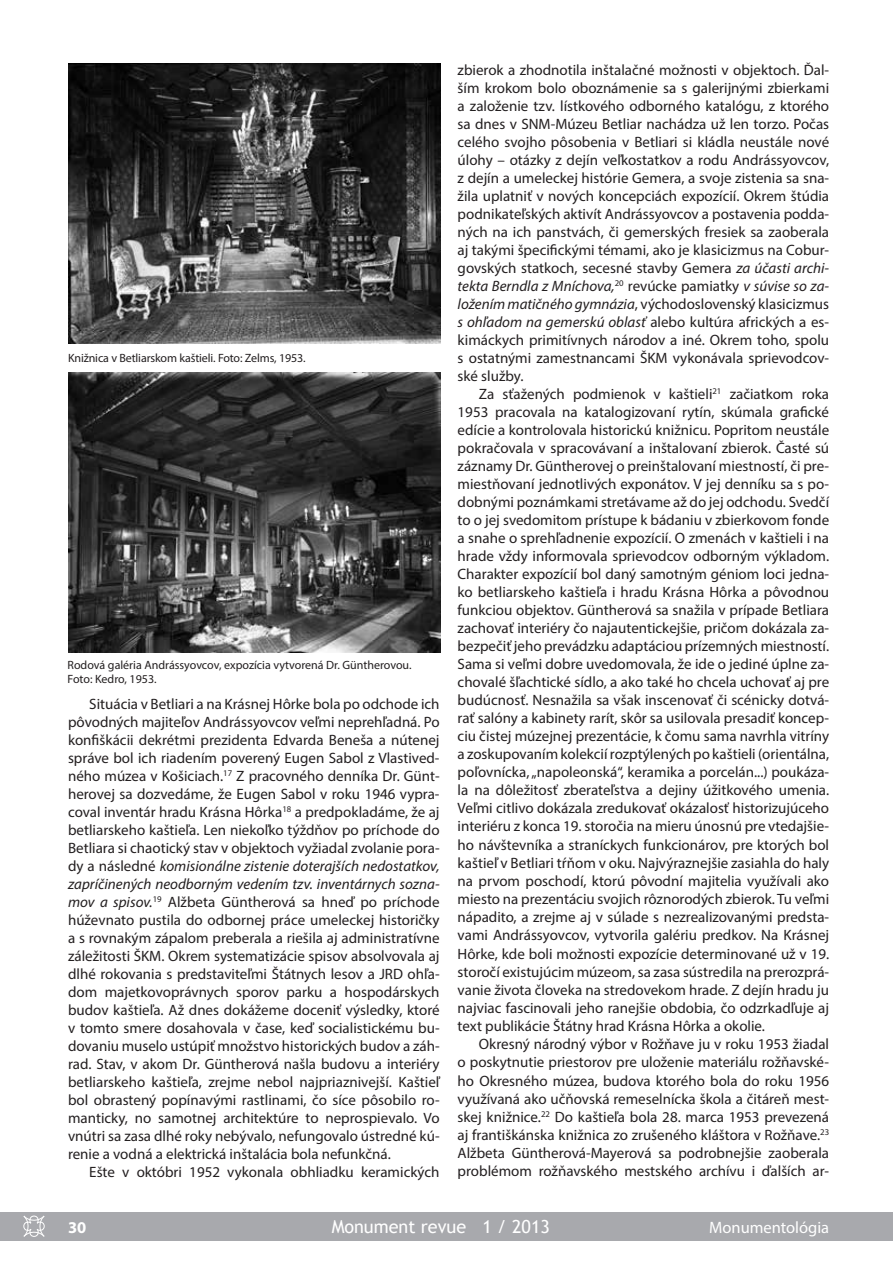
<style>
.page{position:relative;width:893px;height:1263px;background:#fff}
.page>*{position:absolute;margin:0;border:0;box-sizing:border-box;transform-origin:0 0}
.t1{font:18px "Trebuchet MS";color:#fff}
.t2{font:16.5px "Myriad Pro";color:#fff}
.t3{font:700 16.5px "Myriad Pro";color:#fff}
.t4{font:15px/18px "Myriad Pro";color:#231f20;text-align:justify}
.t5{font:12px/13.5px "Myriad Pro";letter-spacing:-.005em;color:#231f20}
.s1{font-style:italic}
</style>
<div class="page">
<div style="left:0;top:1212px;width:893px;height:28px;background:#a8a9ad"></div>
<svg style="left:23px;top:1215px;width:22px;height:22px"></svg>
<img style="left:68px;top:64px;width:372px;height:280px">
<img style="left:69px;top:372px;width:372px;height:280px">
<p class="t5" style="left:68px;top:351px;width:239px">Knižnica v Betliarskom kaštieli. Foto: Zelms, 1953.</p>
<p class="t5" style="left:68px;top:658px;width:346px">Rodová galéria Andrássyovcov, expozícia vytvorená Dr. Güntherovou.<br>Foto: Kedro, 1953.</p>
<p class="t4" style="left:68px;top:694px;width:373px;text-indent:21px">Situácia v Betliari a na Krásnej Hôrke bola po odchode ich pôvodných majiteľov Andrássyovcov veľmi neprehľadná. Po konfiškácii dekrétmi prezidenta Edvarda Beneša a nútenej správe bol ich riadením poverený Eugen Sabol z Vlastived&shy;ného múzea v Košiciach.<sup>17</sup> Z pracovného denníka Dr. Günt&shy;herovej sa dozvedáme, že Eugen Sabol v roku 1946 vypra&shy;coval inventár hradu Krásna Hôrka<sup>18</sup> a predpokladáme, že aj betliarskeho kaštieľa. Len niekoľko týždňov po príchode do Betliara si chaotický stav v objektoch vyžiadal zvolanie pora&shy;dy a následné <span class="s1">komisionálne zistenie doterajších nedostatkov, zapríčinených neodborným vedením tzv. inventárnych sozna&shy;mov a spisov.</span><sup>19</sup> Alžbeta Güntherová sa hneď po príchode húževnato pustila do odbornej práce umeleckej historičky a s rovnakým zápalom preberala a riešila aj administratívne záležitosti ŠKM. Okrem systematizácie spisov absolvovala aj dlhé rokovania s predstaviteľmi Štátnych lesov a JRD ohľa&shy;dom majetkovoprávnych sporov parku a hospodárskych budov kaštieľa. Až dnes dokážeme doceniť výsledky, ktoré v tomto smere dosahovala v čase, keď socialistickému bu&shy;dovaniu muselo ustúpiť množstvo historických budov a záh&shy;rad. Stav, v akom Dr. Güntherová našla budovu a interiéry betliarskeho kaštieľa, zrejme nebol najpriaznivejší. Kaštieľ bol obrastený popínavými rastlinami, čo síce pôsobilo ro&shy;manticky, no samotnej architektúre to neprospievalo. Vo vnútri sa zasa dlhé roky nebývalo, nefungovalo ústredné kú&shy;renie a vodná a elektrická inštalácia bola nefunkčná.</p>
<p class="t4" style="left:89px;top:1162px;width:352px">Ešte v októbri 1952 vykonala obhliadku keramických</p>
<p class="t4" style="left:458px;top:61px;width:373px">zbierok a zhodnotila inštalačné možnosti v objektoch. Ďal&shy;ším krokom bolo oboznámenie sa s galerijnými zbierkami a založenie tzv. lístkového odborného katalógu, z ktorého sa dnes v SNM-Múzeu Betliar nachádza už len torzo. Počas celého svojho pôsobenia v Betliari si kládla neustále nové úlohy – otázky z dejín veľkostatkov a rodu Andrássyovcov, z dejín a umeleckej histórie Gemera, a svoje zistenia sa sna&shy;žila uplatniť v nových koncepciách expozícií. Okrem štúdia podnikateľských aktivít Andrássyovcov a postavenia podda&shy;ných na ich panstvách, či gemerských fresiek sa zaoberala aj takými špecifickými témami, ako je klasicizmus na Cobur&shy;govských statkoch, secesné stavby Gemera <span class="s1">za účasti archi&shy;tekta Berndla z Mníchova,</span><sup>20</sup> revúcke pamiatky <span class="s1">v súvise so za&shy;ložením matičného gymnázia</span>, východoslovenský klasicizmus <span class="s1">s ohľadom na gemerskú oblasť</span> alebo kultúra afrických a es&shy;kimáckych primitívnych národov a iné. Okrem toho, spolu s ostatnými zamestnancami ŠKM vykonávala sprievodcov&shy;ské služby.</p>
<p class="t4" style="left:458px;top:385px;width:373px;text-indent:21px">Za sťažených podmienok v kaštieli<sup>21</sup> začiatkom roka 1953 pracovala na katalogizovaní rytín, skúmala grafické edície a kontrolovala historickú knižnicu. Popritom neustále pokračovala v spracovávaní a inštalovaní zbierok. Časté sú záznamy Dr. Güntherovej o preinštalovaní miestností, či pre&shy;miestňovaní jednotlivých exponátov. V jej denníku sa s po&shy;dobnými poznámkami stretávame až do jej odchodu. Svedčí to o jej svedomitom prístupe k bádaniu v zbierkovom fonde a snahe o sprehľadnenie expozícií. O zmenách v kaštieli i na hrade vždy informovala sprievodcov odborným výkladom.<br>Charakter expozícií bol daný samotným géniom loci jedna&shy;ko betliarskeho kaštieľa i hradu Krásna Hôrka a pôvodnou funkciou objektov. Güntherová sa snažila v prípade Betliara zachovať interiéry čo najautentickejšie, pričom dokázala za&shy;bezpečiť jeho prevádzku adaptáciou prízemných miestností.<br>Sama si veľmi dobre uvedomovala, že ide o jediné úplne za&shy;chovalé šľachtické sídlo, a ako také ho chcela uchovať aj pre budúcnosť. Nesnažila sa však inscenovať či scénicky dotvá&shy;rať salóny a kabinety rarít, skôr sa usilovala presadiť koncep&shy;ciu čistej múzejnej prezentácie, k čomu sama navrhla vitríny a zoskupovaním kolekcií rozptýlených po kaštieli (orientálna, poľovnícka, „napoleonská“, keramika a porcelán...) poukáza&shy;la na dôležitosť zberateľstva a dejiny úžitkového umenia.<br>Veľmi citlivo dokázala zredukovať okázalosť historizujúceho interiéru z konca 19. storočia na mieru únosnú pre vtedajšie&shy;ho návštevníka a straníckych funkcionárov, pre ktorých bol kaštieľ v Betliari tŕňom v oku. Najvýraznejšie zasiahla do haly na prvom poschodí, ktorú pôvodní majitelia využívali ako miesto na prezentáciu svojich rôznorodých zbierok. Tu veľmi nápadito, a zrejme aj v súlade s nezrealizovanými predsta&shy;vami Andrássyovcov, vytvorila galériu predkov. Na Krásnej Hôrke, kde boli možnosti expozície determinované už v 19. storočí existujúcim múzeom, sa zasa sústredila na prerozprá&shy;vanie života človeka na stredovekom hrade. Z dejín hradu ju najviac fascinovali jeho ranejšie obdobia, čo odzrkadľuje aj text publikácie Štátny hrad Krásna Hôrka a okolie.</p>
<p class="t4" style="left:458px;top:1035px;width:373px;text-indent:21px">Okresný národný výbor v Rožňave ju v roku 1953 žiadal o poskytnutie priestorov pre uloženie materiálu rožňavské&shy;ho Okresného múzea, budova ktorého bola do roku 1956 využívaná ako učňovská remeselnícka škola a čitáreň mest&shy;skej knižnice.<sup>22</sup> Do kaštieľa bola 28. marca 1953 prevezená aj františkánska knižnica zo zrušeného kláštora v Rožňave.<sup>23<br></sup>Alžbeta Güntherová-Mayerová sa podrobnejšie zaoberala problémom rožňavského mestského archívu i ďalších ar-</p>
<p class="t3" style="left:68px;top:1216px;width:20px">30</p>
<p class="t1" style="left:332px;top:1216px;width:220px">Monument revue 1 / 2013</p>
<p class="t2" style="left:709px;top:1217px;width:122px">Monumentológia</p>
</div>
